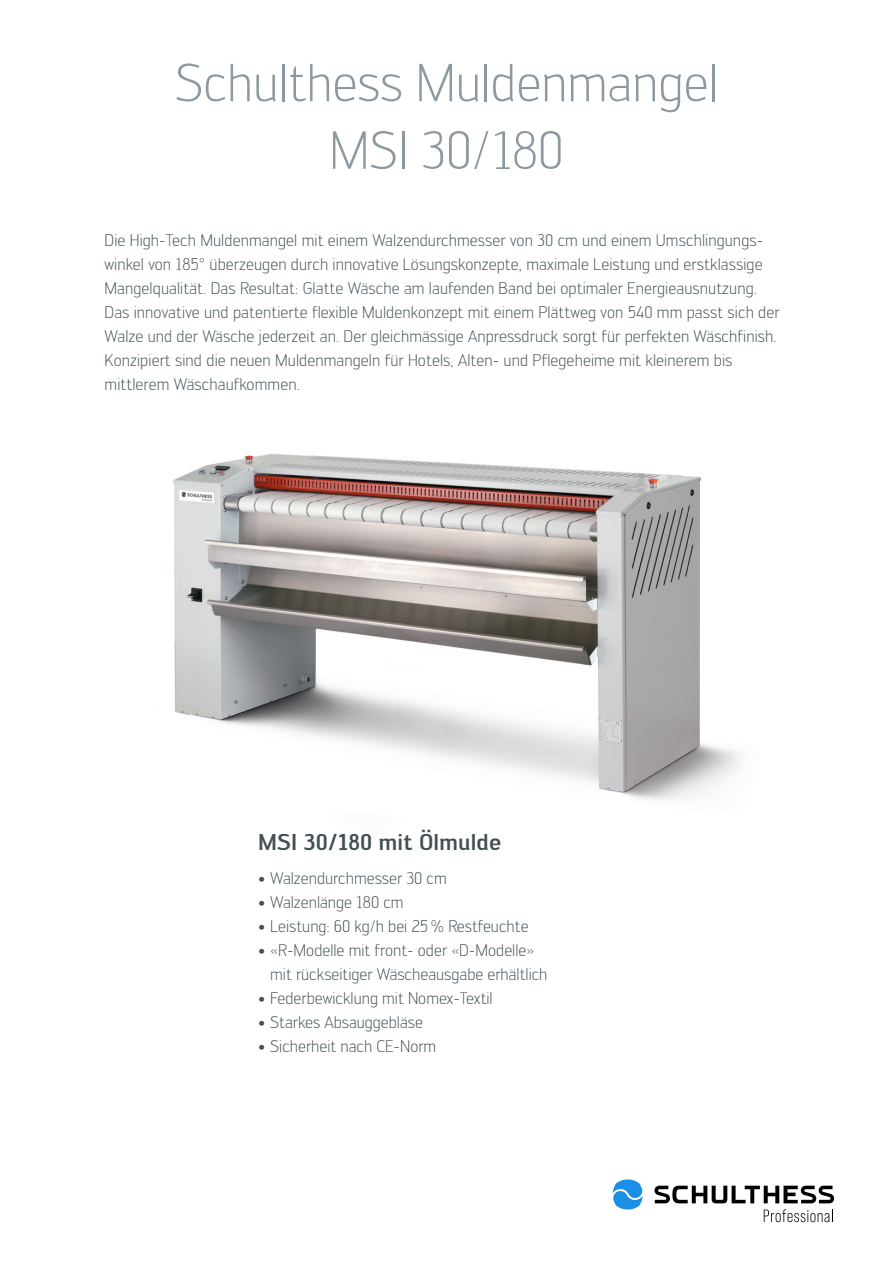
<style>
.page{position:relative;width:893px;height:1263px;background:#fff}
.page>*{position:absolute;margin:0;border:0;box-sizing:border-box;transform-origin:0 0}
.t1{font:300 52.5px/67.5px "Engel";letter-spacing:-.005em;color:#8d99a0;text-align:center}
.t2{font:500 22.5px "Engel";color:#424f54}
.t3{font:300 16.5px/24px "Engel";letter-spacing:.005em;color:#424f54}
</style>
<div class="page">
<img style="left:173px;top:454px;width:568px;height:346px">
<svg style="left:764px;top:1209px;width:69px;height:13px"></svg>
<svg style="left:654px;top:1186px;width:180px;height:17px"></svg>
<svg style="left:613px;top:1179px;width:30px;height:30px"></svg>
<h1 class="t1" style="left:175px;top:54px;width:545px">Schulthess Muldenmangel<br>MSI 30/180</h1>
<p class="t3" style="left:105px;top:230px;width:677px">Die High-Tech Muldenmangel mit einem Walzendurchmesser von 30 cm und einem Umschlingungs&shy;winkel von 185° überzeugen durch innovative Lösungskonzepte, maximale Leistung und erstklassige Mangelqualität. Das Resultat: Glatte Wäsche am laufenden Band bei optimaler Energieausnutzung.<br>Das innovative und patentierte flexible Muldenkonzept mit einem Plättweg von 540 mm passt sich der Walze und der Wäsche jederzeit an. Der gleichmässige Anpressdruck sorgt für perfekten Wäschfinish.<br>Konzipiert sind die neuen Muldenmangeln für Hotels, Alten- und Pflegeheime mit kleinerem bis mittlerem Wäschaufkommen.</p>
<h2 class="t2" style="left:258px;top:829px;width:244px">MSI 30/180 mit Ölmulde</h2>
<p class="t3" style="left:258px;top:868px;width:190px">• Walzendurchmesser 30 cm</p>
<p class="t3" style="left:258px;top:892px;width:147px">• Walzenlänge 180 cm</p>
<p class="t3" style="left:258px;top:916px;width:272px">• Leistung: 60 kg/h bei 25 % Restfeuchte</p>
<p class="t3" style="left:270px;top:940px;width:279px;text-indent:-12px">• «R-Modelle mit front- oder «D-Modelle» mit rückseitiger Wäscheausgabe erhältlich</p>
<p class="t3" style="left:258px;top:988px;width:236px">• Federbewicklung mit Nomex-Textil</p>
<p class="t3" style="left:258px;top:1012px;width:166px">• Starkes Absauggebläse</p>
<p class="t3" style="left:258px;top:1036px;width:180px">• Sicherheit nach CE-Norm</p>
</div>
